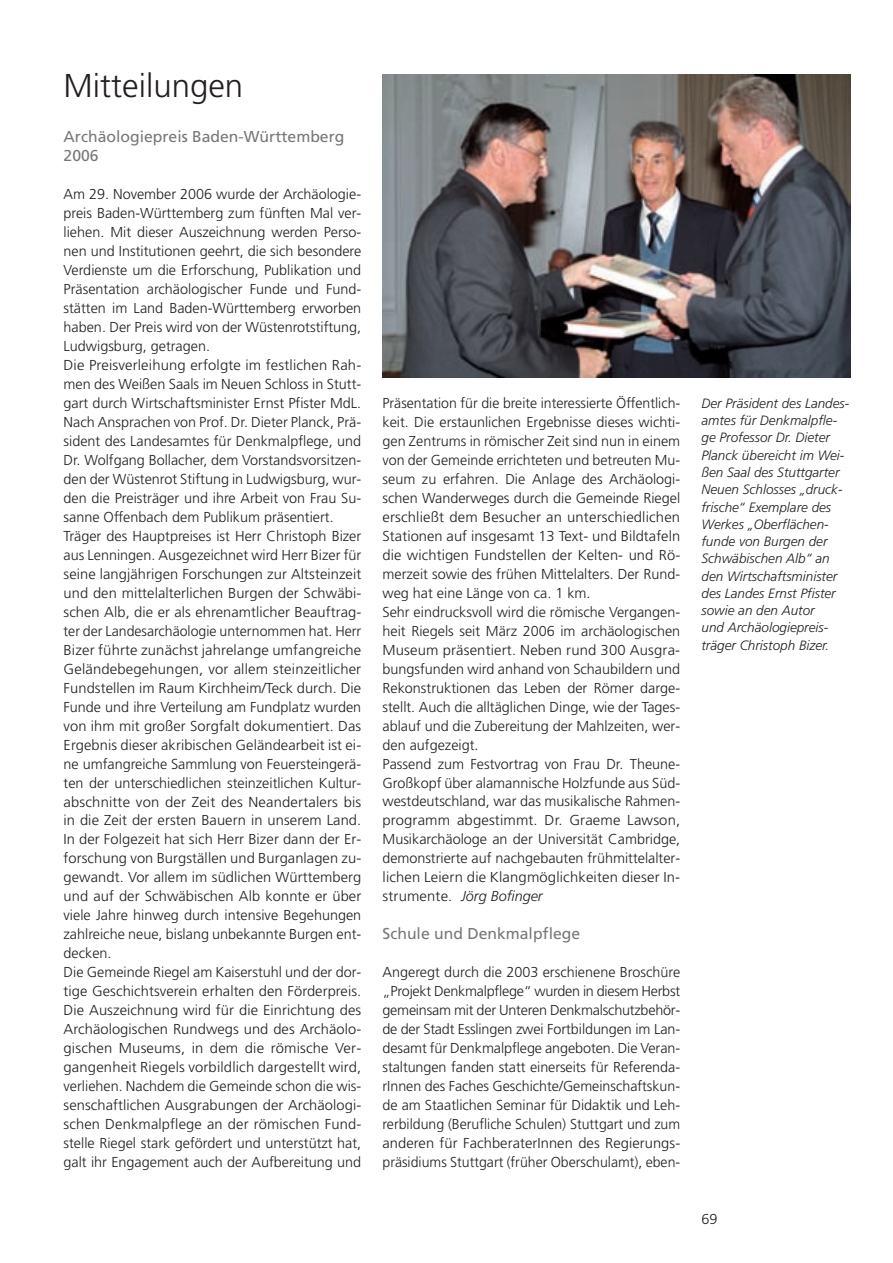
<style>
.page{position:relative;width:893px;height:1263px;background:#fff}
.page>*{position:absolute;margin:0;border:0;box-sizing:border-box;transform-origin:0 0}
.t1{font:300 33px "Frutiger";color:#231f20}
.t2{font:15.75px/19px "Frutiger";color:#76787b}
.t3{font:300 14.4px/19px "Frutiger";color:#231f20}
.t4{font:italic 300 13.5px/17.2px "Frutiger";color:#231f20}
.s1{font-style:italic}
</style>
<div class="page">
<img style="left:382px;top:74px;width:468px;height:303px">
<h1 class="t1" style="left:64px;top:72px;width:181px">Mitteilungen</h1>
<p class="t2" style="left:64px;top:128px;width:282px">Archäologiepreis Baden-Württemberg<br>2006</p>
<p class="t3" style="left:64px;top:186px;width:299px">Am 29. November 2006 wurde der Archäologie&shy;preis Baden-Württemberg zum fünften Mal ver&shy;liehen. Mit dieser Auszeichnung werden Perso&shy;nen und Institutionen geehrt, die sich besondere Verdienste um die Erforschung, Publikation und Präsentation archäologischer Funde und Fund&shy;stätten im Land Baden-Württemberg erworben haben. Der Preis wird von der Wüstenrotstiftung, Ludwigsburg, getragen.<br>Die Preisverleihung erfolgte im festlichen Rah - men des Weißen Saals im Neuen Schloss in Stutt&shy;gart durch Wirtschaftsminister Ernst Pfister MdL.<br>Nach Ansprachen von Prof. Dr. Dieter Planck, Prä&shy;sident des Landesamtes für Denkmalpflege, und Dr. Wolfgang Bollacher, dem Vorstandsvorsitzen&shy;den der Wüstenrot Stiftung in Ludwigsburg, wur&shy;den die Preisträger und ihre Arbeit von Frau Su - san ne Offenbach dem Publikum präsentiert.<br>Träger des Hauptpreises ist Herr Christoph Bizer aus Lenningen. Ausgezeichnet wird Herr Bizer für seine langjährigen Forschungen zur Altsteinzeit und den mittelalterlichen Burgen der Schwäbi&shy;schen Alb, die er als ehrenamtlicher Beauftrag&shy;ter der Landesarchäologie unternommen hat. Herr Bizer führte zunächst jahrelange umfangreiche Geländebegehungen, vor allem steinzeitlicher Fundstellen im Raum Kirchheim/Teck durch. Die Funde und ihre Verteilung am Fundplatz wurden von ihm mit großer Sorgfalt dokumentiert. Das Ergebnis dieser akribischen Geländearbeit ist ei&shy;ne umfangreiche Sammlung von Feuersteingerä&shy;ten der unterschiedlichen steinzeitlichen Kultur - ab schnitte von der Zeit des Neandertalers bis in die Zeit der ersten Bauern in unserem Land.<br>In der Folgezeit hat sich Herr Bizer dann der Er&shy;forschung von Burgställen und Burganlagen zu&shy;gewandt. Vor allem im südlichen Württemberg und auf der Schwäbischen Alb konnte er über viele Jahre hinweg durch intensive Begehungen zahlreiche neue, bislang unbekannte Burgen ent&shy;decken.<br>Die Gemeinde Riegel am Kaiserstuhl und der dor&shy;tige Geschichtsverein erhalten den Förderpreis.<br>Die Auszeichnung wird für die Einrichtung des Archäologischen Rundwegs und des Archäolo - gischen Museums, in dem die römische Ver - gangenheit Riegels vorbildlich dargestellt wird, verliehen. Nachdem die Gemeinde schon die wis&shy;senschaftlichen Ausgrabungen der Archäologi&shy;schen Denkmalpflege an der römischen Fund&shy;stelle Riegel stark gefördert und unterstützt hat, galt ihr Engagement auch der Aufbereitung und</p>
<p class="t3" style="left:382px;top:394px;width:299px">Präsentation für die breite interessierte Öffentlich&shy;keit. Die erstaunlichen Ergebnisse dieses wichti&shy;gen Zentrums in römischer Zeit sind nun in einem von der Gemeinde errichteten und betreuten Mu - seum zu erfahren. Die Anlage des Archäologi&shy;schen Wanderweges durch die Gemeinde Riegel erschließt dem Besucher an unterschiedlichen Sta tionen auf insgesamt 13 Text- und Bildtafeln die wichtigen Fundstellen der Kelten- und Rö&shy;merzeit sowie des frühen Mittelalters. Der Rund&shy;weg hat eine Länge von ca. 1 km.<br>Sehr eindrucksvoll wird die römische Vergangen&shy;heit Riegels seit März 2006 im archäologischen Museum präsentiert. Neben rund 300 Ausgra&shy;bungsfunden wird anhand von Schaubildern und Rekonstruktionen das Leben der Römer darge&shy;stellt. Auch die alltäglichen Dinge, wie der Tages&shy;ablauf und die Zubereitung der Mahlzeiten, wer&shy;den aufgezeigt.<br>Passend zum Festvortrag von Frau Dr. Theune-Großkopf über alamannische Holzfunde aus Süd&shy;westdeutschland, war das musikalische Rahmen - programm abgestimmt. Dr. Graeme Lawson, Mu sikarchäologe an der Universität Cambridge, demonstrierte auf nachgebauten frühmittelal ter - lichen Leiern die Klangmöglichkeiten dieser In - stru mente. <span class="s1">Jörg Bofinger</span></p>
<p class="t2" style="left:382px;top:926px;width:199px">Schule und Denkmalpflege</p>
<p class="t3" style="left:382px;top:964px;width:299px;text-align:justify">Angeregt durch die 2003 erschienene Broschüre „Projekt Denkmalpflege“ wurden in diesem Herbst gemeinsam mit der Unteren Denkmalschutzbehör - de der Stadt Esslingen zwei Fortbildungen im Lan&shy;desamt für Denkmalpflege angeboten. Die Veran&shy;staltungen fanden statt einerseits für Referenda&shy;rInnen des Faches Geschichte/Gemeinschafts kun&shy;de am Staatlichen Seminar für Didaktik und Leh&shy;rerbildung (Berufliche Schulen) Stuttgart und zum anderen für FachberaterInnen des Regierungs&shy;präsidiums Stuttgart (früher Oberschulamt), eben-</p>
<p class="t4" style="left:701px;top:396px;width:149px">Der Präsident des Landes&shy;amtes für Denkmalpfle&shy;ge Professor Dr. Dieter<br>Planck übereicht im Wei&shy;ßen Saal des Stuttgarter<br>Neuen Schlosses „druck&shy;frische“ Exemplare des<br>Werkes „Oberflächen&shy;funde von Burgen der<br>Schwäbischen Alb“ an den Wirtschaftsminister des Landes Ernst Pfister sowie an den Autor<br>und Archäologiepreis - träger Christoph Bizer.</p>
<p class="t3" style="left:701px;top:1211px;width:18px">69</p>
</div>
